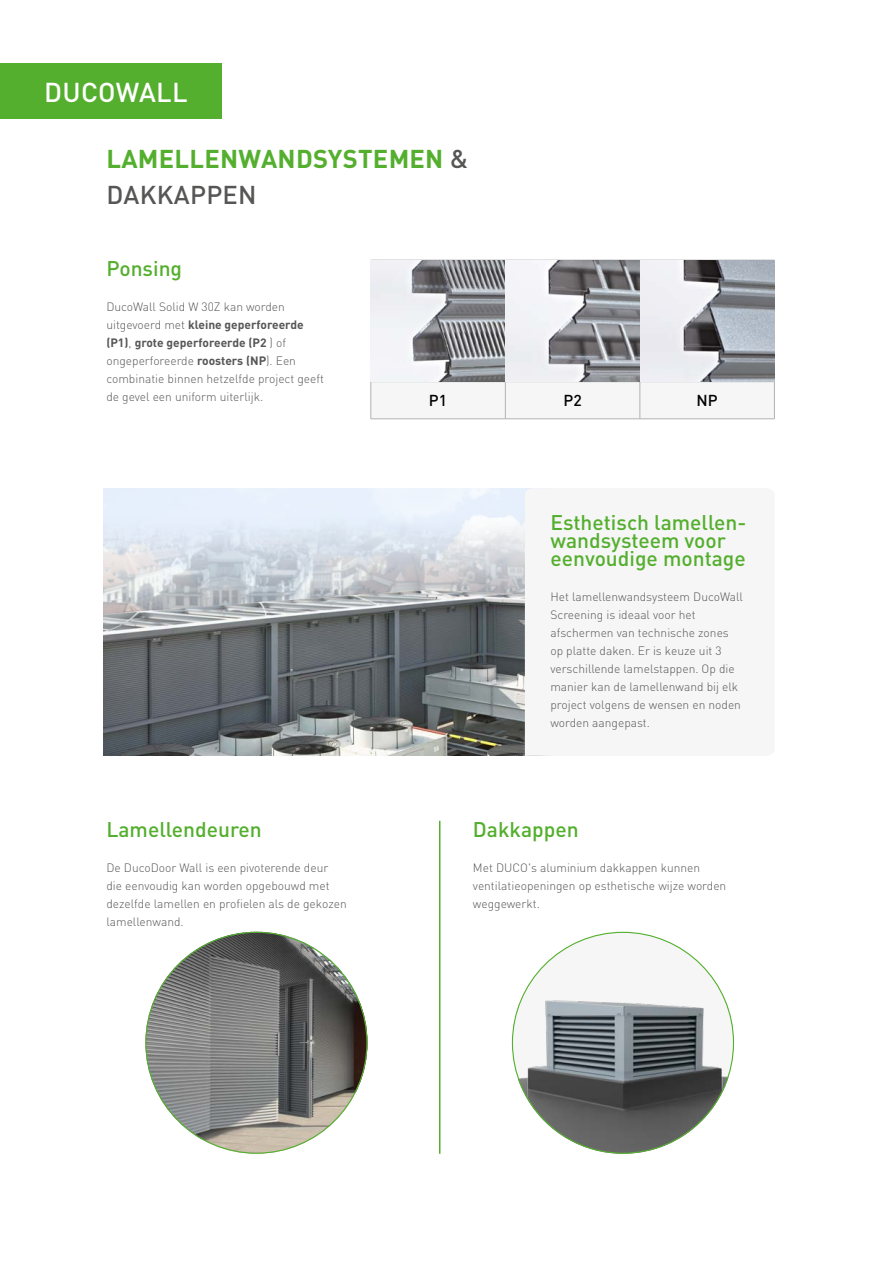
<style>
.page{position:relative;width:881px;height:1263px;background:#fff}
.page>*{position:absolute;margin:0;border:0;box-sizing:border-box;transform-origin:0 0}
.t1{font:500 27px "DINOT";letter-spacing:.01em;color:#fff}
.t2{font:700 25.5px/36px "DINOT";letter-spacing:.01em;color:#54af2e}
.t3{font:500 21px/18px "DINOT";color:#54af2e}
.t4{font:500 15.6px "DINOT";color:#000}
.t5{font:300 12px/18px "DINOT";color:#565655}
.s1{font-weight:500;color:#565655}
.s2{font-weight:700}
</style>
<div class="page">
<div style="left:371px;top:383px;width:402px;height:36px;background:#f6f6f6"></div>
<hr style="left:371px;top:382px;width:134px;height:1px;background:#cfd0d0">
<hr style="left:505px;top:382px;width:134px;height:1px;background:#cfd0d0">
<hr style="left:639px;top:382px;width:135px;height:1px;background:#cfd0d0">
<hr style="left:370px;top:260px;width:1px;height:122px;background:#b1b2b3">
<hr style="left:370px;top:382px;width:1px;height:37px;background:#b1b2b3">
<hr style="left:773px;top:382px;width:1px;height:37px;background:#b1b2b3">
<hr style="left:370px;top:419px;width:135px;height:1px;background:#b1b2b3">
<hr style="left:505px;top:419px;width:134px;height:1px;background:#b1b2b3">
<hr style="left:639px;top:419px;width:135px;height:1px;background:#b1b2b3">
<hr style="left:505px;top:382px;width:1px;height:37px;background:#b1b2b3">
<hr style="left:639px;top:382px;width:1px;height:37px;background:#b1b2b3">
<img style="left:371px;top:260px;width:403px;height:122px">
<div style="left:512px;top:932px;width:221px;height:221px;background:#f6f6f6;border-radius:50%"></div>
<img style="left:513px;top:987px;width:14px;height:112px">
<img style="left:527px;top:954px;width:195px;height:200px">
<img style="left:722px;top:993px;width:11px;height:99px">
<hr style="left:439px;top:821px;width:1px;height:333px;background:#54af2e">
<img style="left:145px;top:932px;width:222px;height:222px;border-radius:111px">
<div style="left:0;top:64px;width:222px;height:55px;background:#54af2e"></div>
<img style="left:103px;top:488px;width:421px;height:268px">
<div style="left:524px;top:488px;width:27px;height:268px;background:#f6f6f6"></div>
<h1 class="t1" style="left:44px;top:74px;width:145px">DUCOWALL</h1>
<h2 class="t2" style="left:106px;top:140px;width:363px">LAMELLENWANDSYSTEMEN <span class="s1">&amp;<br>DAKKAPPEN</span></h2>
<h3 class="t3" style="left:106px;top:259px;width:77px">Ponsing</h3>
<p class="t5" style="left:106px;top:297px;width:219px">DucoWall Solid W 30Z kan worden uitgevoerd met <span class="s2">kleine geperforeerde (P1)</span>, <span class="s2">grote geperforeerde (P2</span> ) of ongeperforeerde <span class="s2">roosters (NP</span>). Een combinatie binnen hetzelfde project geeft de gevel een uniform uiterlijk.</p>
<h3 class="t3" style="left:106px;top:819px;width:157px">Lamellendeuren</h3>
<p class="t5" style="left:106px;top:858px;width:242px">De DucoDoor Wall is een pivoterende deur die eenvoudig kan worden opgebouwd met dezelfde lamellen en profielen als de gekozen lamellenwand.</p>
<h3 class="t4" style="left:429px;top:390px;width:20px">P1</h3>
<h3 class="t4" style="left:563px;top:390px;width:20px">P2</h3>
<h3 class="t4" style="left:696px;top:390px;width:23px">NP</h3>
<h3 class="t3" style="left:550px;top:512px;width:197px">Esthetisch lamellen&shy;wandsysteem voor eenvoudige montage</h3>
<p class="t5" style="left:550px;top:587px;width:194px">Het lamellenwandsysteem DucoWall<br>Screening is ideaal voor het afschermen van technische zones op platte daken. Er is keuze uit 3 verschillende lamelstappen. Op die manier kan de lamellenwand bij elk project volgens de wensen en noden worden aangepast.</p>
<h3 class="t3" style="left:473px;top:819px;width:107px">Dakkappen</h3>
<p class="t5" style="left:473px;top:858px;width:255px">Met DUCO's aluminium dakkappen kunnen ventilatieopeningen op esthetische wijze worden weggewerkt.</p>
</div>
